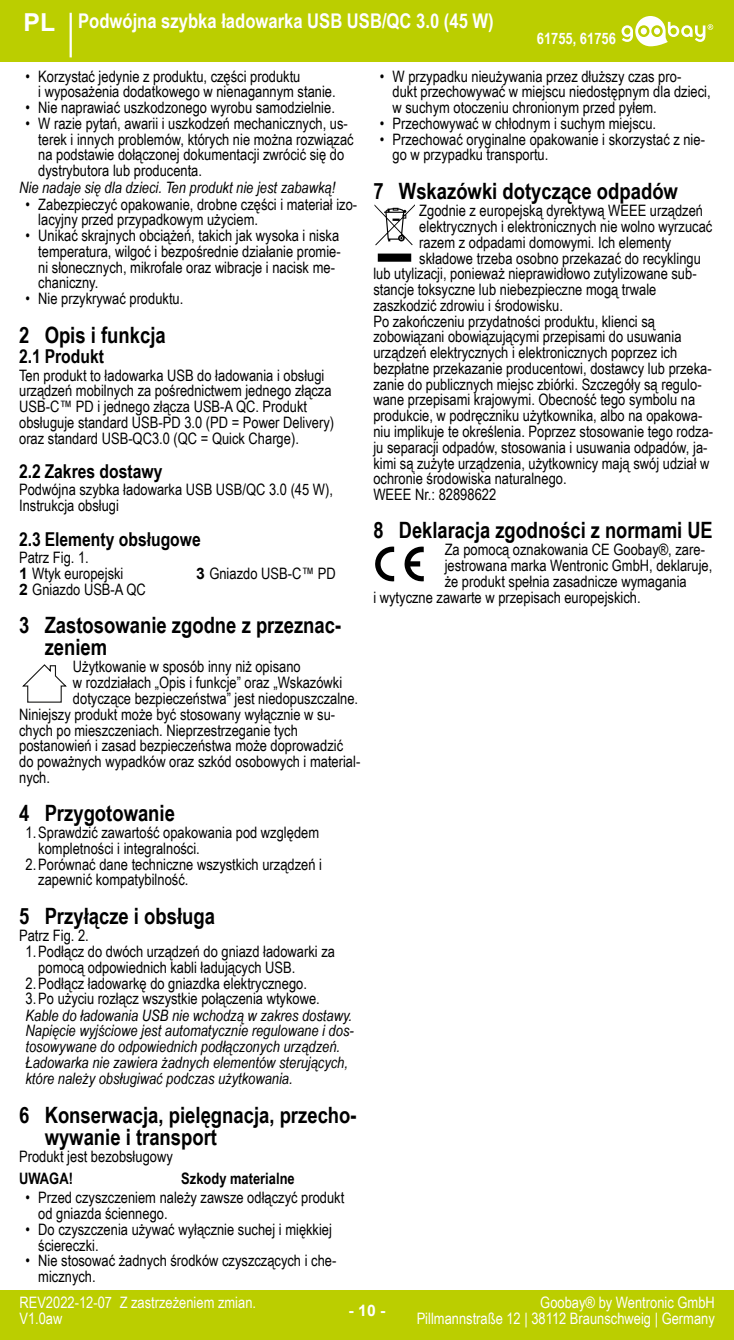
<style>
.page{position:relative;width:734px;height:1340px;background:#fff}
.page>*{position:absolute;margin:0;border:0;box-sizing:border-box;transform-origin:0 0}
.t1{font:700 24.75px "Arial";color:#fff}
.t2{font:700 22.5px/22.5px "Arial Narrow";color:#000}
.t3{font:700 20.25px "Arial Narrow";color:#fff}
.t4{font:700 19.12px "Arial Narrow";color:#000}
.t5{font:15.75px/15.8px "Arial Narrow";color:#000}
.t6{font:italic 15.75px/15.8px "Arial Narrow";color:#000}
.t7{font:15.75px/15.8px "Arial Narrow";color:#fff;text-align:right}
.t8{font:700 15.75px "Arial Narrow";color:#000}
.t9{font:700 15.75px "Arial Narrow";color:#fff}
.t10{font:700 15.75px "Arial";color:#fff}
.s1{font-family:"Arial";font-weight:700}
</style>
<div class="page">
<div style="left:0;top:0;width:733px;height:62px;background:#bbce00"></div>
<svg style="left:621px;top:16px;width:92px;height:30px"></svg>
<hr style="left:70px;top:13px;width:2px;height:44px;background:#fff">
<div style="left:0;top:1290px;width:733px;height:49px;background:#bbce00"></div>
<svg style="left:22px;top:664px;width:45px;height:38px"></svg>
<svg style="left:374px;top:204px;width:41px;height:58px"></svg>
<svg style="left:375px;top:546px;width:19px;height:36px"></svg>
<svg style="left:404px;top:546px;width:19px;height:36px"></svg>
<p class="t3" style="left:78px;top:5px;width:417px">Podwójna szybka ładowarka USB USB/QC 3.0 (45 W)</p>
<p class="t5" style="left:38px;top:70px;width:299px;text-indent:-13px">• Korzystać jedynie z produktu, części produktu<br>i wyposażenia dodatkowego w nienagannym stanie.</p>
<p class="t5" style="left:26px;top:101px;width:311px">• Nie naprawiać uszkodzonego wyrobu samodzielnie.</p>
<p class="t5" style="left:38px;top:117px;width:317px;text-indent:-13px">• W razie pytań, awarii i uszkodzeń mechanicznych, us&shy;terek i innych problemów, których nie można rozwiązać na podstawie dołączonej dokumentacji zwrócić się do dystrybutora lub producenta.</p>
<p class="t6" style="left:19px;top:179px;width:318px">Nie nadaje się dla dzieci. Ten produkt nie jest zabawką!</p>
<p class="t5" style="left:38px;top:197px;width:320px;text-indent:-13px">• Zabezpieczyć opakowanie, drobne części i materiał izo&shy;lacyjny przed przypadkowym użyciem.</p>
<p class="t5" style="left:38px;top:229px;width:304px;text-indent:-13px">• Unikać skrajnych obciążeń, takich jak wysoka i niska temperatura, wilgoć i bezpośrednie działanie promie&shy;ni słonecznych, mikrofale oraz wibracje i nacisk me&shy;chaniczny.</p>
<p class="t5" style="left:26px;top:292px;width:159px">• Nie przykrywać produktu.</p>
<h2 class="t2" style="left:19px;top:326px;width:148px">2 Opis i funkcja</h2>
<p class="t4" style="left:19px;top:349px;width:86px">2.1 Produkt</p>
<p class="t5" style="left:19px;top:366px;width:316px">Ten produkt to ładowarka USB do ładowania i obsługi urządzeń mobilnych za pośrednictwem jednego złącza USB-C™ PD i jednego złącza USB-A QC. Produkt obsługuje standard USB-PD 3.0 (PD = Power Delivery) oraz standard USB-QC3.0 (QC = Quick Charge).</p>
<p class="t4" style="left:19px;top:464px;width:145px">2.2 Zakres dostawy</p>
<p class="t5" style="left:19px;top:481px;width:315px">Podwójna szybka ładowarka USB USB/QC 3.0 (45 W),<br>Instrukcja obsługi</p>
<p class="t4" style="left:19px;top:525px;width:183px">2.3 Elementy obsługowe</p>
<p class="t5" style="left:19px;top:551px;width:128px">Patrz Fig. 1.<br><span class="s1">1</span> Wtyk europejski<br><span class="s1">2</span> Gniazdo USB-A QC</p>
<h1 class="t1" style="left:24px;top:8px;width:33px">PL</h1>
<p class="t9" style="left:536px;top:32px;width:81px">61755, 61756</p>
<p class="t5" style="left:392px;top:70px;width:319px;text-indent:-13px">• W przypadku nieużywania przez dłuższy czas pro-<br>dukt przechowywać w miejscu niedostępnym dla dzieci, w suchym otoczeniu chronionym przed pyłem.</p>
<p class="t5" style="left:379px;top:117px;width:278px">• Przechowywać w chłodnym i suchym miejscu.</p>
<p class="t5" style="left:392px;top:133px;width:314px;text-indent:-13px">• Przechować oryginalne opakowanie i skorzystać z nie&shy;go w przypadku transportu.</p>
<h2 class="t2" style="left:373px;top:182px;width:306px">7 Wskazówki dotyczące odpadów</h2>
<p class="t5" style="left:419px;top:202px;width:285px">Zgodnie z europejską dyrektywą WEEE urządzeń</p>
<p class="t5" style="left:419px;top:218px;width:294px">elektrycznych i elektronicznych nie wolno wyrzucać</p>
<p class="t5" style="left:419px;top:234px;width:253px">razem z odpadami domowymi. Ich elementy</p>
<p class="t5" style="left:419px;top:250px;width:283px">składowe trzeba osobno przekazać do recyklingu</p>
<p class="t5" style="left:373px;top:265px;width:325px">lub utylizacji, ponieważ nieprawidłowo zutylizowane sub-</p>
<p class="t5" style="left:373px;top:281px;width:284px">stancje toksyczne lub niebezpieczne mogą trwale</p>
<p class="t5" style="left:373px;top:297px;width:191px">zaszkodzić zdrowiu i środowisku.</p>
<p class="t5" style="left:373px;top:313px;width:283px">Po zakończeniu przydatności produktu, klienci są</p>
<p class="t5" style="left:373px;top:328px;width:309px">zobowiązani obowiązującymi przepisami do usuwania</p>
<p class="t5" style="left:373px;top:344px;width:305px">urządzeń elektrycznych i elektronicznych poprzez ich</p>
<p class="t5" style="left:373px;top:360px;width:340px">bezpłatne przekazanie producentowi, dostawcy lub przeka-</p>
<p class="t5" style="left:373px;top:376px;width:330px">zanie do publicznych miejsc zbiórki. Szczegóły są regulo-</p>
<p class="t5" style="left:373px;top:391px;width:323px">wane przepisami krajowymi. Obecność tego symbolu na</p>
<p class="t5" style="left:373px;top:407px;width:330px">produkcie, w podręczniku użytkownika, albo na opakowa-</p>
<p class="t5" style="left:373px;top:423px;width:341px">niu implikuje te określenia. Poprzez stosowanie tego rodza-</p>
<p class="t5" style="left:373px;top:439px;width:335px">ju separacji odpadów, stosowania i usuwania odpadów, ja-</p>
<p class="t5" style="left:373px;top:454px;width:337px">kimi są zużyte urządzenia, użytkownicy mają swój udział w</p>
<p class="t5" style="left:373px;top:470px;width:195px">ochronie środowiska naturalnego.</p>
<p class="t5" style="left:373px;top:488px;width:124px">WEEE Nr.: 82898622</p>
<h2 class="t2" style="left:373px;top:521px;width:341px">8 Deklaracja zgodności z normami UE</h2>
<p class="t5" style="left:444px;top:541px;width:262px">Za pomocą oznakowania CE Goobay®, zare-</p>
<p class="t5" style="left:444px;top:557px;width:269px">jestrowana marka Wentronic GmbH, deklaruje,</p>
<p class="t5" style="left:444px;top:573px;width:243px">że produkt spełnia zasadnicze wymagania</p>
<p class="t5" style="left:373px;top:588px;width:269px">i wytyczne zawarte w przepisach europejskich.</p>
<p class="t5" style="left:196px;top:565px;width:141px"><span class="s1">3</span> Gniazdo USB-C™ PD</p>
<h2 class="t2" style="left:45px;top:612px;width:298px;text-indent:-26px">3 Zastosowanie zgodne z przeznac&shy;zeniem</h2>
<p class="t5" style="left:73px;top:658px;width:229px">Użytkowanie w sposób inny niż opisano</p>
<p class="t5" style="left:73px;top:674px;width:271px">w rozdziałach „Opis i funkcje” oraz „Wskazówki</p>
<p class="t5" style="left:73px;top:690px;width:286px">dotyczące bezpieczeństwa” jest niedopuszczalne.</p>
<p class="t5" style="left:19px;top:705px;width:317px">Niniejszy produkt może być stosowany wyłącznie w su-</p>
<p class="t5" style="left:19px;top:723px;width:280px">chych po mieszczeniach. Nieprzestrzeganie tych</p>
<p class="t5" style="left:19px;top:737px;width:325px">postanowień i zasad bezpieczeństwa może doprowadzić</p>
<p class="t5" style="left:19px;top:753px;width:343px">do poważnych wypadków oraz szkód osobowych i material-</p>
<p class="t5" style="left:19px;top:770px;width:32px">nych.</p>
<h2 class="t2" style="left:19px;top:800px;width:157px">4 Przygotowanie</h2>
<p class="t5" style="left:38px;top:826px;width:282px;text-indent:-13px">1. Sprawdzić zawartość opakowania pod względem kompletności i integralności.</p>
<p class="t5" style="left:38px;top:857px;width:285px;text-indent:-13px">2. Porównać dane techniczne wszystkich urządzeń i zapewnić kompatybilność.</p>
<h2 class="t2" style="left:19px;top:907px;width:197px">5 Przyłącze i obsługa</h2>
<p class="t5" style="left:19px;top:929px;width:71px">Patrz Fig. 2.</p>
<p class="t5" style="left:38px;top:945px;width:298px;text-indent:-13px">1. Podłącz do dwóch urządzeń do gniazd ładowarki za pomocą odpowiednich kabli ładujących USB.</p>
<p class="t5" style="left:26px;top:976px;width:283px">2. Podłącz ładowarkę do gniazdka elektrycznego.</p>
<p class="t5" style="left:26px;top:992px;width:296px">3. Po użyciu rozłącz wszystkie połączenia wtykowe.</p>
<p class="t6" style="left:26px;top:1007px;width:329px">Kable do ładowania USB nie wchodzą w zakres dostawy.<br>Napięcie wyjściowe jest automatycznie regulowane i dos&shy;tosowywane do odpowiednich podłączonych urządzeń.<br>Ładowarka nie zawiera żadnych elementów sterujących, które należy obsługiwać podczas użytkowania.</p>
<h2 class="t2" style="left:45px;top:1105px;width:313px;text-indent:-26px">6 Konserwacja, pielęgnacja, przecho&shy;wywanie i transport</h2>
<p class="t5" style="left:19px;top:1148px;width:155px">Produkt jest bezobsługowy</p>
<p class="t8" style="left:19px;top:1166px;width:55px">UWAGA!</p>
<p class="t8" style="left:181px;top:1166px;width:115px">Szkody materialne</p>
<p class="t5" style="left:38px;top:1191px;width:307px;text-indent:-13px">• Przed czyszczeniem należy zawsze odłączyć produkt od gniazda ściennego.</p>
<p class="t5" style="left:38px;top:1222px;width:295px;text-indent:-13px">• Do czyszczenia używać wyłącznie suchej i miękkiej ściereczki.</p>
<p class="t5" style="left:38px;top:1254px;width:299px;text-indent:-13px">• Nie stosować żadnych środków czyszczących i che&shy;micznych.</p>
<p class="t7" style="left:19px;top:1295px;width:94px;text-align:left">REV2022-12-07<br>V1.0aw</p>
<p class="t7" style="left:120px;top:1293px;width:138px">Z zastrzeżeniem zmian.</p>
<p class="t10" style="left:348px;top:1300px;width:38px">- 10 -</p>
<p class="t7" style="left:416px;top:1295px;width:299px">Goobay® by Wentronic GmbH<br>Pillmannstraße 12 | 38112 Braunschweig | Germany</p>
</div>
